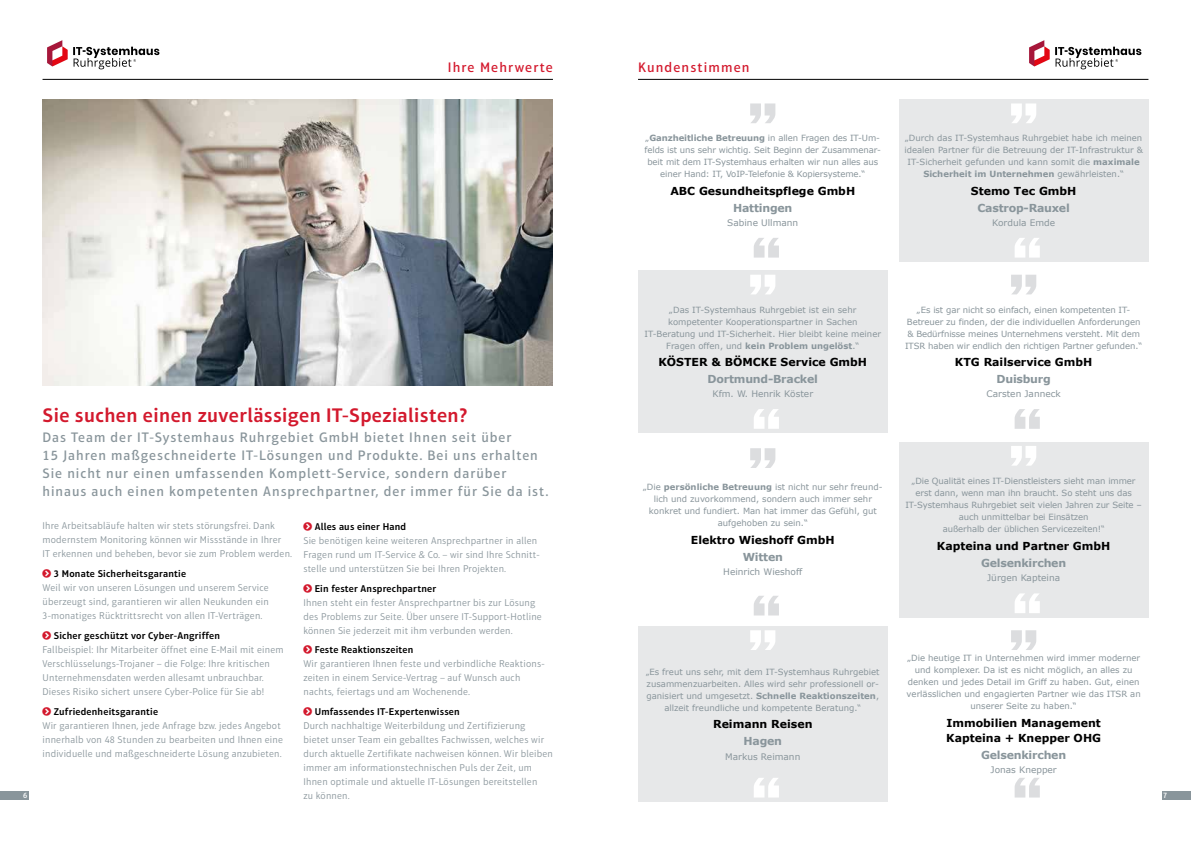
<style>
.page{position:relative;width:1191px;height:842px;background:#fff}
.page>*{position:absolute;margin:0;border:0;box-sizing:border-box;transform-origin:0 0}
.t1{font:600 20px "Aptifer Sans LT Pro";letter-spacing:.02em;color:#d3192d}
.t2{font:500 14px/18px "Aptifer Sans LT Pro";letter-spacing:.07em;color:#89959b}
.t3{font:500 14px "Aptifer Sans LT Pro";letter-spacing:.08em;color:#d3192d}
.t4{font:700 11px/14.8px "Verdana";color:#000}
.t5{font:700 11px "Verdana";letter-spacing:-.02em;color:#89959b}
.t6{font:300 10px/14px "Aptifer Sans LT Pro";letter-spacing:.02em;color:#89959b}
.t7{font:600 10px "Aptifer Sans LT Pro";letter-spacing:.02em;color:#000}
.t8{font:9px "Verdana";color:#89959b}
.t9{font:8.5px/12px "Verdana";color:#89959b;text-align:center}
.t10{font:8.5px/12px "Verdana";color:#89959b;text-align:center;scale:.94 1}
.t11{font:500 8px "Aptifer Sans LT Pro";color:#fff}
.s1{font-weight:700}
</style>
<div class="page">
<hr style="left:638px;top:79px;width:510px;height:1px;background:#000">
<hr style="left:43px;top:79px;width:510px;height:1px;background:#000">
<div style="left:0;top:791px;width:28px;height:8px;background:#89959b"></div>
<div style="left:1162px;top:791px;width:29px;height:8px;background:#89959b"></div>
<div style="left:899px;top:99px;width:249px;height:163px;background:#e7e8e9"></div>
<svg style="left:1011px;top:103px;width:25px;height:20px"></svg>
<svg style="left:1015px;top:238px;width:24px;height:20px"></svg>
<div style="left:899px;top:442px;width:249px;height:175px;background:#e7e8e9"></div>
<svg style="left:1011px;top:446px;width:25px;height:20px"></svg>
<svg style="left:1015px;top:593px;width:24px;height:20px"></svg>
<svg style="left:750px;top:103px;width:25px;height:20px"></svg>
<svg style="left:754px;top:238px;width:25px;height:20px"></svg>
<div style="left:638px;top:270px;width:249px;height:163px;background:#e7e8e9"></div>
<svg style="left:750px;top:275px;width:25px;height:19px"></svg>
<svg style="left:754px;top:409px;width:25px;height:20px"></svg>
<svg style="left:1011px;top:275px;width:25px;height:19px"></svg>
<svg style="left:1014px;top:409px;width:25px;height:20px"></svg>
<svg style="left:750px;top:448px;width:25px;height:20px"></svg>
<svg style="left:754px;top:596px;width:25px;height:19px"></svg>
<div style="left:638px;top:626px;width:249px;height:176px;background:#e7e8e9"></div>
<svg style="left:750px;top:630px;width:25px;height:20px"></svg>
<svg style="left:754px;top:778px;width:25px;height:19px"></svg>
<svg style="left:1011px;top:630px;width:25px;height:20px"></svg>
<svg style="left:1014px;top:778px;width:25px;height:19px"></svg>
<img style="left:43px;top:99px;width:510px;height:287px">
<img style="left:47px;top:40px;width:113px;height:30px">
<img style="left:1029px;top:40px;width:113px;height:30px">
<h2 class="t3" style="left:448px;top:59px;width:106px">Ihre Mehrwerte</h2>
<h2 class="t3" style="left:638px;top:59px;width:113px">Kundenstimmen</h2>
<p class="t9" style="left:644px;top:132px;width:238px">„<span class="s1">Ganzheitliche Betreuung</span> in allen Fragen des IT-Um&shy;felds ist uns sehr wichtig. Seit Beginn der Zusammenar&shy;beit mit dem IT-Systemhaus erhalten wir nun alles aus einer Hand: IT, VoIP-Telefonie &amp; Kopiersysteme.“</p>
<p class="t4" style="left:670px;top:183px;width:186px">ABC Gesundheitspflege GmbH</p>
<p class="t5" style="left:733px;top:200px;width:61px">Hattingen</p>
<p class="t8" style="left:727px;top:217px;width:72px">Sabine Ullmann</p>
<p class="t9" style="left:904px;top:132px;width:240px">„Durch das IT-Systemhaus Ruhrgebiet habe ich meinen idealen Partner für die Betreuung der IT-Infrastruktur &amp; IT-Sicherheit gefunden und kann somit die <span class="s1">maximale Sicherheit im Unternehmen</span> gewährleisten.“</p>
<p class="t4" style="left:971px;top:183px;width:107px">Stemo Tec GmbH</p>
<p class="t5" style="left:977px;top:200px;width:94px">Castrop-Rauxel</p>
<p class="t8" style="left:992px;top:217px;width:64px">Kordula Emde</p>
<p class="t9" style="left:644px;top:303px;width:238px">„Das IT-Systemhaus Ruhrgebiet ist ein sehr kompetenter Kooperationspartner in Sachen IT-Beratung und IT-Sicherheit. Hier bleibt keine meiner Fragen offen, und <span class="s1">kein Problem ungelöst</span>.“</p>
<p class="t4" style="left:658px;top:355px;width:210px">KÖSTER &amp; BÖMCKE Service GmbH</p>
<p class="t5" style="left:707px;top:371px;width:112px">Dortmund-Brackel</p>
<p class="t8" style="left:712px;top:388px;width:102px">Kfm. W. Henrik Köster</p>
<p class="t9" style="left:905px;top:303px;width:239px">„Es ist gar nicht so einfach, einen kompetenten IT-Betreuer zu finden, der die individuellen Anforderungen &amp; Bedürfnisse meines Unternehmens versteht. Mit dem ITSR haben wir endlich den richtigen Partner gefunden.“</p>
<p class="t4" style="left:955px;top:355px;width:139px">KTG Railservice GmbH</p>
<p class="t5" style="left:996px;top:371px;width:56px">Duisburg</p>
<p class="t8" style="left:986px;top:388px;width:76px">Carsten Janneck</p>
<h1 class="t1" style="left:43px;top:403px;width:426px">Sie suchen einen zuverlässigen IT-Spezialisten?</h1>
<p class="t2" style="left:43px;top:429px;width:507px">Das Team der IT-Systemhaus Ruhrgebiet GmbH bietet Ihnen seit über<br>15 Jahren maßgeschneiderte IT-Lösungen und Produkte. Bei uns erhalten Sie nicht nur einen umfassenden Komplett-Service, sondern darüber hinaus auch einen kompetenten Ansprechpartner, der immer für Sie da ist.</p>
<p class="t7" style="left:315px;top:521px;width:93px">Alles aus einer Hand</p>
<p class="t6" style="left:303px;top:534px;width:238px">Sie benötigen keine weiteren Ansprechpartner in allen<br>Fragen rund um IT-Service &amp; Co. – wir sind Ihre Schnitt&shy;stelle und unterstützen Sie bei Ihren Projekten.</p>
<p class="t7" style="left:315px;top:582px;width:123px">Ein fester Ansprechpartner</p>
<p class="t6" style="left:303px;top:595px;width:240px">Ihnen steht ein fester Ansprechpartner bis zur Lösung des Problems zur Seite. Über unsere IT-Support-Hotline können Sie jederzeit mit ihm verbunden werden.</p>
<p class="t7" style="left:315px;top:644px;width:100px">Feste Reaktionszeiten</p>
<p class="t6" style="left:303px;top:657px;width:242px">Wir garantieren Ihnen feste und verbindliche Reaktions&shy;zeiten in einem Service-Vertrag – auf Wunsch auch nachts, feiertags und am Wochenende.</p>
<p class="t7" style="left:315px;top:706px;width:147px">Umfassendes IT-Expertenwissen</p>
<p class="t6" style="left:303px;top:719px;width:251px">Durch nachhaltige Weiterbildung und Zertifizierung bietet unser Team ein geballtes Fachwissen, welches wir durch aktuelle Zertifikate nachweisen können. Wir bleiben immer am informationstechnischen Puls der Zeit, um Ihnen optimale und aktuelle IT-Lösungen bereitstellen<br>zu können.</p>
<p class="t10" style="left:905px;top:475px;width:253px">„Die Qualität eines IT-Dienstleisters sieht man immer erst dann, wenn man ihn braucht. So steht uns das IT-Systemhaus Ruhrgebiet seit vielen Jahren zur Seite – auch unmittelbar bei Einsätzen<br>außerhalb der üblichen Servicezeiten!“</p>
<p class="t4" style="left:937px;top:538px;width:175px">Kapteina und Partner GmbH</p>
<p class="t5" style="left:981px;top:555px;width:87px">Gelsenkirchen</p>
<p class="t8" style="left:987px;top:572px;width:74px">Jürgen Kapteina</p>
<p class="t9" style="left:643px;top:481px;width:241px">„Die <span class="s1">persönliche Betreuung</span> ist nicht nur sehr freund&shy;lich und zuvorkommend, sondern auch immer sehr konkret und fundiert. Man hat immer das Gefühl, gut aufgehoben zu sein.“</p>
<p class="t4" style="left:691px;top:532px;width:145px">Elektro Wieshoff GmbH</p>
<p class="t5" style="left:742px;top:549px;width:42px">Witten</p>
<p class="t8" style="left:723px;top:566px;width:81px">Heinrich Wieshoff</p>
<p class="t6" style="left:43px;top:519px;width:251px">Ihre Arbeitsabläufe halten wir stets störungsfrei. Dank modernstem Monitoring können wir Missstände in Ihrer<br>IT erkennen und beheben, bevor sie zum Problem werden.</p>
<p class="t7" style="left:54px;top:568px;width:134px">3 Monate Sicherheitsgarantie</p>
<p class="t6" style="left:43px;top:581px;width:228px;text-align:justify">Weil wir von unseren Lösungen und unserem Service überzeugt sind, garantieren wir allen Neukunden ein 3-monatiges Rücktrittsrecht von allen IT-Verträgen.</p>
<p class="t7" style="left:54px;top:630px;width:168px">Sicher geschützt vor Cyber-Angriffen</p>
<p class="t6" style="left:43px;top:643px;width:243px">Fallbeispiel: Ihr Mitarbeiter öffnet eine E-Mail mit einem Verschlüsselungs-Trojaner – die Folge: Ihre kritischen Unternehmensdaten werden allesamt unbrauchbar.<br>Dieses Risiko sichert unsere Cyber-Police für Sie ab!</p>
<p class="t7" style="left:54px;top:705px;width:106px">Zufriedenheitsgarantie</p>
<p class="t6" style="left:43px;top:718px;width:242px">Wir garantieren Ihnen, jede Anfrage bzw. jedes Angebot innerhalb von 48 Stunden zu bearbeiten und Ihnen eine individuelle und maßgeschneiderte Lösung anzubieten.</p>
<p class="t9" style="left:906px;top:652px;width:236px">„Die heutige IT in Unternehmen wird immer moderner und komplexer. Da ist es nicht möglich, an alles zu denken und jedes Detail im Griff zu haben. Gut, einen verlässlichen und engagierten Partner wie das ITSR an unserer Seite zu haben.“</p>
<p class="t4" style="left:946px;top:715px;width:156px">Immobilien Management<br>Kapteina + Knepper OHG</p>
<p class="t5" style="left:981px;top:747px;width:87px">Gelsenkirchen</p>
<p class="t8" style="left:990px;top:763px;width:68px">Jonas Knepper</p>
<p class="t10" style="left:646px;top:665px;width:250px">„Es freut uns sehr, mit dem IT-Systemhaus Ruhrgebiet zusammenzuarbeiten. Alles wird sehr professionell or&shy;ganisiert und umgesetzt. <span class="s1">Schnelle Reaktionszeiten</span>, allzeit freundliche und kompetente Beratung.“</p>
<p class="t4" style="left:713px;top:717px;width:101px">Reimann Reisen</p>
<p class="t5" style="left:743px;top:733px;width:40px">Hagen</p>
<p class="t8" style="left:725px;top:750px;width:77px">Markus Reimann</p>
<p class="t11" style="left:23px;top:790px;width:6px">6</p>
<p class="t11" style="left:1163px;top:790px;width:6px">7</p>
</div>
